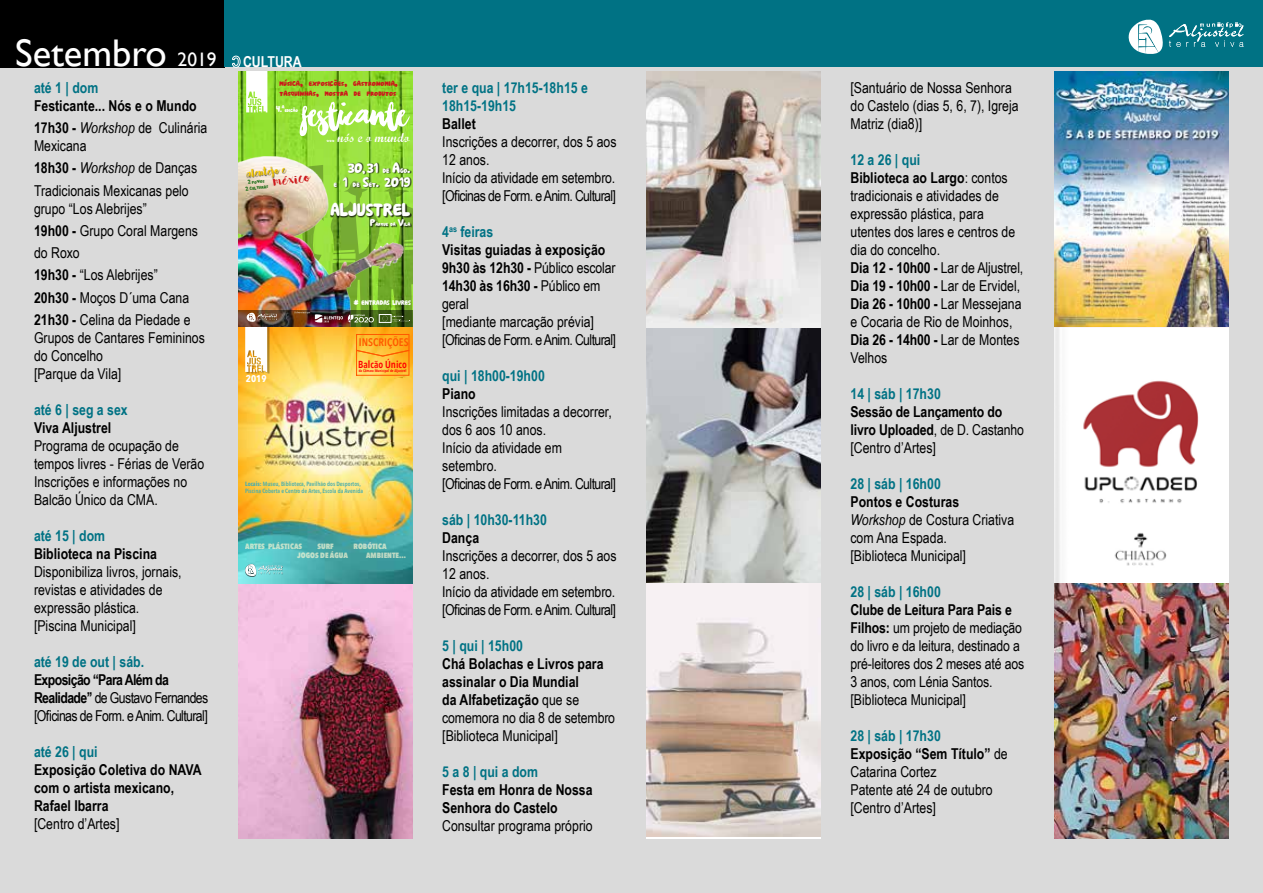
<style>
.page{position:relative;width:1263px;height:893px;background:#fff}
.page>*{position:absolute;margin:0;border:0;box-sizing:border-box;transform-origin:0 0}
.t1{font:38.55px "Gill Sans";color:#fff}
.t2{font:18.45px "Bakery";color:#cd171a}
.t3{font:17.85px "Shark Soft Bites";color:#fff}
.t4{font:15px/18px "Arial Narrow";color:#000}
.t5{font:700 15px/18px "Arial Narrow";color:#000}
.t6{font:700 15px/18px "Arial Narrow";color:#007284}
.t7{font:15px/18px "Arial Narrow";letter-spacing:-.04em;color:#000}
.t8{font:700 15px "Arial Narrow";color:#fff}
.t9{font:14.55px "Shark Soft Bites";color:#cd171a}
.t10{font:14.25px "Shark Soft Bites";color:#fff}
.t11{font:14.1px "Bakery";color:#ffd000}
.t12{font:13.95px "Shark Soft Bites";color:#fff}
.t13{font:12.9px "Marcelle Script";color:#fff}
.t14{font:600 10.95px "Avenir Next Condensed";color:#ff5900}
.t15{font:10.2px "Shark Soft Bites";color:#fff}
.t16{font:600 10.2px "Avenir Next Condensed";color:#f00}
.t17{font:700 9.75px "Avenir Next Condensed";color:#fff}
.t18{font:9.6px "Shark Soft Bites";color:#2d7625}
.t19{font:9.3px "Shark Soft Bites";color:#fff}
.t20{font:800 7.65px "Avenir Next Condensed";color:#fef8d6}
.t21{font:6.75px "Shark Soft Bites";color:#fff}
.t22{font:600 6.15px/7.4px "Avenir Next Condensed";color:#4aaeae}
.t23{font:600 3.9px "Avenir Next Condensed";color:#f00}
.s1{font-size:19.5px}
.s2{font-weight:400;font-style:italic}
.s3{font-weight:400}
.s4{font-weight:700}
.s5{font-style:italic}
.s6{font-size:6.3px}
.s7{font-size:14.25px}
.s8{font-weight:700;color:#007284}
</style>
<div class="page">
<div style="left:0;top:64px;width:1263px;height:829px;background:#dadada"></div>
<div style="left:0;top:0;width:224px;height:67px;background:#000"></div>
<div style="left:224px;top:0;width:1039px;height:67px;background:#007284"></div>
<svg style="left:1128px;top:19px;width:35px;height:35px"></svg>
<svg style="left:1169px;top:23px;width:74px;height:24px"></svg>
<img style="left:238px;top:72px;width:174px;height:90px">
<img style="left:238px;top:156px;width:170px;height:154px">
<svg style="left:238px;top:310px;width:7px;height:17px"></svg>
<svg style="left:232px;top:55px;width:35px;height:57px"></svg>
<div style="left:334px;top:162px;width:78px;height:27px;background:#000;opacity:.75"></div>
<svg style="left:297px;top:101px;width:113px;height:35px;background:#b6e679"></svg>
<img style="left:238px;top:583px;width:174px;height:256px">
<img style="left:646px;top:327px;width:175px;height:256px">
<svg style="left:646px;top:72px;width:175px;height:255px"></svg>
<img style="left:238px;top:327px;width:174px;height:256px">
<img style="left:245px;top:165px;width:167px;height:211px">
<div style="left:245px;top:564px;width:38px;height:13px;background:#000;opacity:.75"></div>
<svg style="left:245px;top:564px;width:37px;height:12px"></svg>
<img style="left:1054px;top:72px;width:175px;height:255px">
<svg style="left:646px;top:583px;width:175px;height:256px;background:#d3c4bc"></svg>
<svg style="left:1054px;top:327px;width:175px;height:256px;background:#eededf"></svg>
<img style="left:1054px;top:583px;width:175px;height:256px">
<h1 class="t1" style="left:15px;top:31px;width:203px">Setembro <span class="s1">2019</span></h1>
<p class="t6" style="left:34px;top:78px;width:66px">até 1 | dom</p>
<p class="t5" style="left:34px;top:94px;width:175px;line-height:22.2px">Festicante... Nós e o Mundo<br>17h30 - <span class="s2">Workshop</span> <span class="s3">de Culinária</span></p>
<p class="t4" style="left:34px;top:134px;width:165px;line-height:22.2px">Mexicana<br><span class="s4">18h30 -</span> <span class="s5">Workshop</span> de Danças<br>Tradicionais Mexicanas pelo</p>
<p class="t4" style="left:34px;top:197px;width:166px;line-height:22.2px">grupo “Los Alebrijes”<br><span class="s4">19h00 -</span> Grupo Coral Margens do Roxo<br><span class="s4">19h30 -</span> “Los Alebrijes”<br><span class="s4">20h30 -</span> Moços D´uma Cana<br><span class="s4">21h30 -</span> Celina da Piedade e</p>
<p class="t4" style="left:34px;top:328px;width:172px">Grupos de Cantares Femininos do Concelho<br>[Parque da Vila]</p>
<p class="t6" style="left:34px;top:400px;width:95px">até 6 | seg a sex</p>
<p class="t5" style="left:34px;top:418px;width:79px">Viva Aljustrel</p>
<p class="t4" style="left:34px;top:436px;width:172px">Programa de ocupação de tempos livres - Férias de Verão<br>Inscrições e informações no<br>Balcão Único da CMA.</p>
<p class="t6" style="left:34px;top:526px;width:73px">até 15 | dom</p>
<p class="t5" style="left:34px;top:544px;width:125px">Biblioteca na Piscina</p>
<p class="t4" style="left:34px;top:562px;width:149px">Disponibiliza livros, jornais, revistas e atividades de expressão plástica. [Piscina Municipal]</p>
<p class="t6" style="left:34px;top:652px;width:112px">até 19 de out | sáb.</p>
<p class="t7" style="left:34px;top:670px;width:176px"><span class="s4">Exposição ‘‘Para Além da<br>Realidade’’</span> de Gustavo Fernandes [Oficinas de Form. e Anim. Cultural]</p>
<p class="t6" style="left:34px;top:742px;width:65px">até 26 | qui</p>
<p class="t5" style="left:34px;top:760px;width:169px">Exposição Coletiva do NAVA com o artista mexicano,<br>Rafael Ibarra</p>
<p class="t4" style="left:34px;top:814px;width:87px">[Centro d’Artes]</p>
<p class="t8" style="left:243px;top:50px;width:60px">CULTURA</p>
<p class="t9" style="left:280px;top:73px;width:120px">música, exposições, gastronomia,</p>
<p class="t9" style="left:280px;top:83px;width:118px">tasquinhas, mostra de produtos</p>
<p class="t19" style="left:276px;top:104px;width:23px">4.ªedição</p>
<p class="t11" style="left:245px;top:164px;width:41px;rotate:-7deg">alentejo e</p>
<p class="t2" style="left:247px;top:172px;width:64px;rotate:-7deg"><sup>2</sup><sup>povos</sup> méxico</p>
<p class="t18" style="left:245px;top:182px;width:24px;rotate:-7deg"><span class="s6">2</span>culturas</p>
<p class="t13" style="left:327px;top:128px;width:84px">... nós e o mundo</p>
<p class="t10" style="left:348px;top:160px;width:64px">30, 31 de Ago.</p>
<p class="t12" style="left:334px;top:174px;width:78px">e 1 <span class="s7">de Set.</span> 2019</p>
<p class="t3" style="left:330px;top:200px;width:81px">ALJUSTREL</p>
<p class="t15" style="left:370px;top:217px;width:42px">Parque da Vila</p>
<p class="t17" style="left:246px;top:373px;width:22px">2019</p>
<p class="t21" style="left:354px;top:299px;width:59px"># ENTRADAS LIVRES</p>
<p class="t14" style="left:359px;top:332px;width:51px">INSCRIÇÕES</p>
<p class="t16" style="left:358px;top:355px;width:50px">Balcão Único</p>
<p class="t23" style="left:359px;top:368px;width:49px">da Câmara Municipal de Aljustrel</p>
<p class="t22" style="left:245px;top:480px;width:119px"><span class="s4">Locais:</span> Museu, Biblioteca, Pavilhão dos Desportos,<br>Piscina Coberta e Centro de Artes, Escola da Avenida</p>
<p class="t20" style="left:245px;top:541px;width:59px">ARTES PLÁSTICAS</p>
<p class="t20" style="left:318px;top:541px;width:18px">SURF</p>
<p class="t20" style="left:354px;top:541px;width:35px">ROBÓTICA</p>
<p class="t20" style="left:297px;top:550px;width:52px">JOGOS DE ÁGUA</p>
<p class="t20" style="left:366px;top:550px;width:42px">AMBIENTE…</p>
<p class="t6" style="left:442px;top:78px;width:147px">ter e qua | 17h15-18h15 e<br>18h15-19h15</p>
<p class="t5" style="left:442px;top:114px;width:35px">Ballet</p>
<p class="t4" style="left:442px;top:132px;width:176px">Inscrições a decorrer, dos 5 aos<br>12 anos.<br>Início da atividade em setembro. [Oficinas de Form. e Anim. Cultural]</p>
<p class="t4" style="left:442px;top:222px;width:175px"><span class="s8">4</span><sup>as</sup> <span class="s8">feiras<br></span><span class="s4">Visitas guiadas à exposição<br>9h30 às 12h30 -</span> Público escolar<br><span class="s4">14h30 às 16h30 -</span> Público em geral<br>[mediante marcação prévia] [Oficinas de Form. e Anim. Cultural]</p>
<p class="t6" style="left:442px;top:366px;width:104px">qui | 18h00-19h00</p>
<p class="t5" style="left:442px;top:384px;width:35px">Piano</p>
<p class="t4" style="left:442px;top:402px;width:175px">Inscrições limitadas a decorrer, dos 6 aos 10 anos.<br>Início da atividade em setembro.<br>[Oficinas de Form. e Anim. Cultural]</p>
<p class="t6" style="left:442px;top:510px;width:106px">sáb | 10h30-11h30</p>
<p class="t5" style="left:442px;top:528px;width:38px">Dança</p>
<p class="t4" style="left:442px;top:546px;width:176px">Inscrições a decorrer, dos 5 aos<br>12 anos.<br>Início da atividade em setembro. [Oficinas de Form. e Anim. Cultural]</p>
<p class="t6" style="left:442px;top:636px;width:82px">5 | qui | 15h00</p>
<p class="t5" style="left:442px;top:654px;width:174px">Chá Bolachas e Livros para assinalar o Dia Mundial<br>da Alfabetização <span class="s3">que se comemora no dia 8 de setembro [Biblioteca Municipal]</span></p>
<p class="t6" style="left:442px;top:762px;width:97px">5 a 8 | qui a dom</p>
<p class="t5" style="left:442px;top:780px;width:152px">Festa em Honra de Nossa<br>Senhora do Castelo</p>
<p class="t4" style="left:442px;top:816px;width:152px">Consultar programa próprio</p>
<p class="t4" style="left:850px;top:78px;width:170px">[Santuário de Nossa Senhora do Castelo (dias 5, 6, 7), Igreja<br>Matriz (dia8)]</p>
<p class="t4" style="left:850px;top:150px;width:174px"><span class="s8">12 a 26 | qui<br></span><span class="s4">Biblioteca ao Largo</span>: contos tradicionais e atividades de expressão plástica, para utentes dos lares e centros de dia do concelho.<br><span class="s4">Dia 12 - 10h00 -</span> Lar de Aljustrel,<br><span class="s4">Dia 19 - 10h00 -</span> Lar de Ervidel,<br><span class="s4">Dia 26 - 10h00 -</span> Lar Messejana e Cocaria de Rio de Moinhos,<br><span class="s4">Dia 26 - 14h00 -</span> Lar de Montes<br>Velhos</p>
<p class="t6" style="left:850px;top:384px;width:92px">14 | sáb | 17h30</p>
<p class="t5" style="left:850px;top:402px;width:175px">Sessão de Lançamento do livro Uploaded<span class="s3">, de D. Castanho [Centro d’Artes]</span></p>
<p class="t6" style="left:850px;top:474px;width:92px">28 | sáb | 16h00</p>
<p class="t4" style="left:850px;top:492px;width:165px"><span class="s4">Pontos e Costuras<br></span><span class="s5">Workshop</span> de Costura Criativa com Ana Espada.<br>[Biblioteca Municipal]</p>
<p class="t6" style="left:850px;top:582px;width:92px">28 | sáb | 16h00</p>
<p class="t4" style="left:850px;top:600px;width:175px"><span class="s4">Clube de Leitura Para Pais e<br>Filhos:</span> um projeto de mediação do livro e da leitura, destinado a pré-leitores dos 2 meses até aos<br>3 anos, com Lénia Santos. [Biblioteca Municipal]</p>
<p class="t4" style="left:850px;top:726px;width:159px"><span class="s8">28 | sáb | 17h30<br></span><span class="s4">Exposição “Sem Título”</span> de<br>Catarina Cortez<br>Patente até 24 de outubro [Centro d’Artes]</p>
</div>
